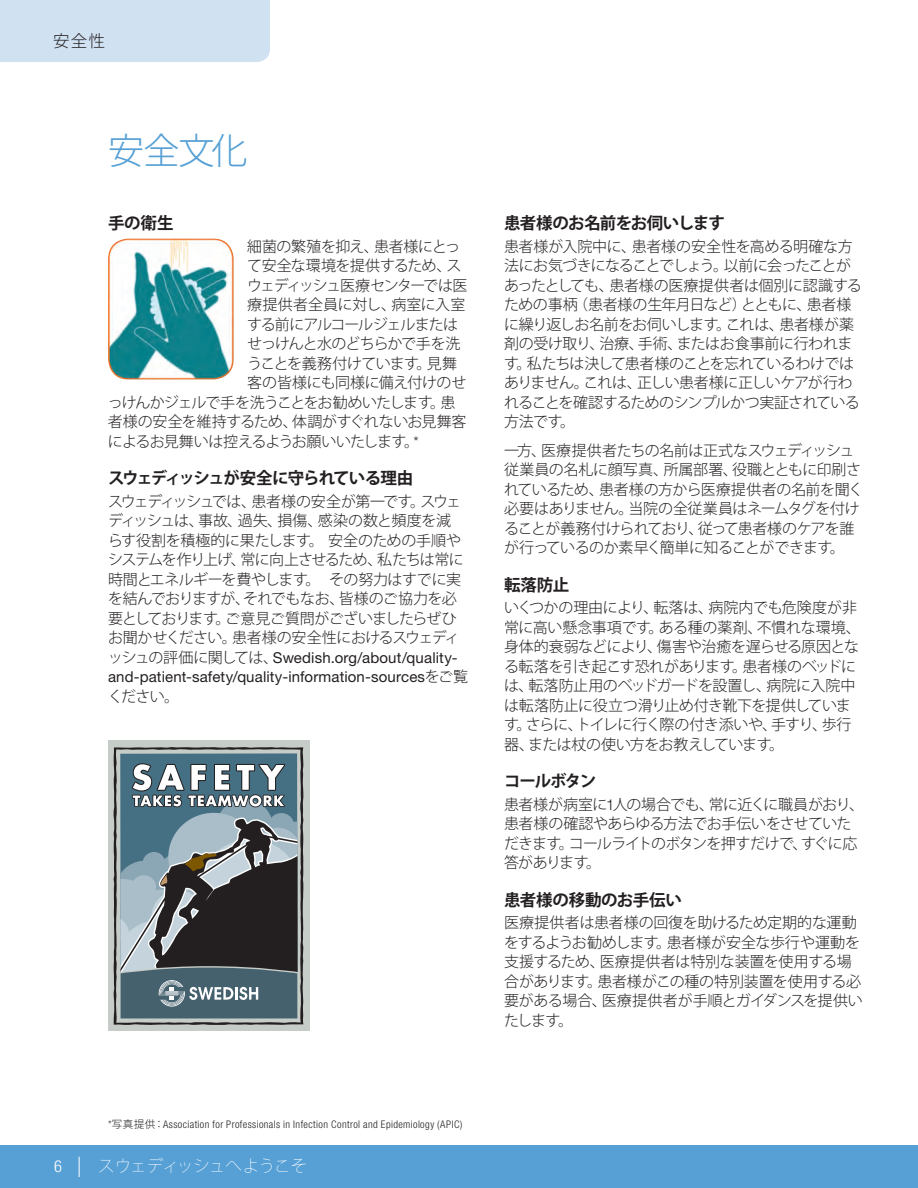
<style>
.page{position:relative;width:918px;height:1188px;background:#fff}
.page>*{position:absolute;margin:0;border:0;box-sizing:border-box;transform-origin:0 0}
.large_header{font:300 36px "Koz Go Pro";color:#56a0d5}
.SUBHEADER{font:700 16.5px "Koz Go Pro";letter-spacing:-.04em;color:#231f20}
.SUBHEADER-2{font:700 16.5px "Koz Go Pro";letter-spacing:-.07em;color:#231f20}
.t1{font:200 16.5px "Koz Go Pro";letter-spacing:-.03em;color:#fff}
.SUBHEADER-3{font:700 16.5px "Koz Go Pro";letter-spacing:-.02em;color:#231f20}
.Tab_type{font:300 16.5px "Koz Go Pro";color:#231f20}
.TEXT{font:300 15px/19.5px "Koz Go Pro";letter-spacing:-.035em;color:#231f20}
.TEXT-2{font:300 15px "Koz Go Pro";letter-spacing:-.06em;color:#231f20}
.TEXT-3{font:300 15px "Koz Go Pro";letter-spacing:-.07em;color:#231f20}
.TEXT-4{font:300 15px "Koz Go Pro";letter-spacing:-.095em;color:#231f20}
.TEXT-5{font:300 15px "Koz Go Pro";color:#231f20}
.Tab_type-2{font:300 condensed 10.5px "Helvetica Neue LT Std";letter-spacing:.04em;color:#231f20}
.s1{font-family:"Helvetica Neue LT Com"}
.s2{font-family:"Helvetica Neue LT Std";font-weight:400}
.s3{font-family:"Helvetica Neue LT Com";font-stretch:normal}
.s4{font-family:"Koz Go Pro";font-stretch:normal}
.s5{font-family:"Helvetica Neue LT Std";font-weight:300;font-stretch:condensed}
.s6{font-weight:300;font-size:18px}
</style>
<div class="page">
<div style="left:0;top:1145px;width:918px;height:43px;background:#56a0d5"></div>
<div style="left:0;top:0;width:270px;height:62px;background:#d0e1f2"></div>
<div style="left:108px;top:741px;width:202px;height:290px;background:#c6cdc8"></div>
<svg style="left:114px;top:747px;width:189px;height:278px"></svg>
<svg style="left:118px;top:760px;width:182px;height:262px;background:#66747b"></svg>
<img style="left:108px;top:238px;width:126px;height:142px">
<p class="Tab_type" style="left:53px;top:30px;width:54px">安全性</p>
<p class="large_header" style="left:108px;top:127px;width:141px">安全文化</p>
<p class="SUBHEADER" style="left:108px;top:213px;width:67px">手の衛生</p>
<p class="TEXT" style="left:247px;top:237px;width:215px">細菌の繁殖を抑え、患者様にとっ</p>
<p class="TEXT" style="left:247px;top:256px;width:216px">て安全な環境を提供するため、ス</p>
<p class="TEXT-4" style="left:247px;top:275px;width:222px">ウェディッシュ医療センターでは医</p>
<p class="TEXT-5" style="left:247px;top:295px;width:220px">療提供者全員に対し、病室に入室</p>
<p class="TEXT-2" style="left:247px;top:314px;width:213px">する前にアルコールジェルまたは</p>
<p class="TEXT-2" style="left:247px;top:334px;width:215px">せっけんと水のどちらかで手を洗</p>
<p class="TEXT" style="left:247px;top:354px;width:211px">うことを義務付けています。見舞</p>
<p class="TEXT" style="left:247px;top:373px;width:221px">客の皆様にも同様に備え付けのせ</p>
<p class="TEXT-3" style="left:108px;top:392px;width:349px">っけんかジェルで手を洗うことをお勧めいたします。患</p>
<p class="TEXT" style="left:108px;top:412px;width:360px">者様の安全を維持するため、体調がすぐれないお見舞客</p>
<p class="TEXT" style="left:108px;top:432px;width:313px">によるお見舞いは控えるようお願いいたします。<span class="s1">*</span></p>
<p class="SUBHEADER-2" style="left:108px;top:468px;width:307px">スウェディッシュが安全に守られている理由</p>
<p class="TEXT" style="left:108px;top:492px;width:362px">スウェディッシュでは、患者様の安全が第一です。スウェディッシュは、事故、過失、損傷、感染の数と頻度を減らす役割を積極的に果たします。安全のための手順やシステムを作り上げ、常に向上させるため、私たちは常に時間とエネルギーを費やします。 その努力はすでに実を結んでおりますが、それでもなお、皆様のご協力を必要としております。ご意見ご質問がございましたらぜひお聞かせください。患者様の安全性におけるスウェディッシュの評価に関しては、<span class="s2">Swedish.org/about/quality&shy;and-patient-safety/quality-information-sources</span>をご覧ください。</p>
<p class="Tab_type-2" style="left:108px;top:1118px;width:356px"><span class="s3">*</span><span class="s4">写真提供：</span>Association for Professionals in Infection Control and Epidemiology (APIC)</p>
<p class="t1" style="left:54px;top:1155px;width:254px"><span class="s5">6</span> <span class="s6">|</span> スウェディッシュへようこそ</p>
<p class="SUBHEADER" style="left:504px;top:213px;width:222px">患者様のお名前をお伺いします</p>
<p class="TEXT" style="left:504px;top:237px;width:359px">患者様が入院中に、患者様の安全性を高める明確な方法にお気づきになることでしょう。以前に会ったことがあったとしても、患者様の医療提供者は個別に認識するための事柄（患者様の生年月日など）とともに、患者様に繰り返しお名前をお伺いします。これは、患者様が薬剤の受け取り、治療、手術、またはお食事前に行われます。私たちは決して患者様のことを忘れているわけではありません。これは、正しい患者様に正しいケアが行われることを確認するためのシンプルかつ実証されている方法です。</p>
<p class="TEXT" style="left:504px;top:441px;width:361px">一方、医療提供者たちの名前は正式なスウェディッシュ従業員の名札に顔写真、所属部署、役職とともに印刷されているため、患者様の方から医療提供者の名前を聞く必要はありません。当院の全従業員はネームタグを付けることが義務付けられており、従って患者様のケアを誰が行っているのか素早く簡単に知ることができます。</p>
<p class="SUBHEADER" style="left:504px;top:574px;width:67px">転落防止</p>
<p class="TEXT" style="left:504px;top:598px;width:358px">いくつかの理由により、転落は、病院内でも危険度が非常に高い懸念事項です。ある種の薬剤、不慣れな環境、身体的衰弱などにより、傷害や治癒を遅らせる原因となる転落を引き起こす恐れがあります。患者様のベッドには、転落防止用のベッドガードを設置し、病院に入院中は転落防止に役立つ滑り止め付き靴下を提供しています。さらに、トイレに行く際の付き添いや、手すり、歩行器、または杖の使い方をお教えしています。</p>
<p class="SUBHEADER" style="left:504px;top:771px;width:94px">コールボタン</p>
<p class="TEXT" style="left:504px;top:795px;width:362px">患者様が病室に<span class="s1">1</span>人の場合でも、常に近くに職員がおり、患者様の確認やあらゆる方法でお手伝いをさせていただきます。コールライトのボタンを押すだけで、すぐに応答があります。</p>
<p class="SUBHEADER-3" style="left:504px;top:889px;width:179px">患者様の移動のお手伝い</p>
<p class="TEXT" style="left:504px;top:913px;width:360px">医療提供者は患者様の回復を助けるため定期的な運動をするようお勧めします。患者様が安全な歩行や運動を支援するため、医療提供者は特別な装置を使用する場合があります。患者様がこの種の特別装置を使用する必要がある場合、医療提供者が手順とガイダンスを提供いたします。</p>
</div>
